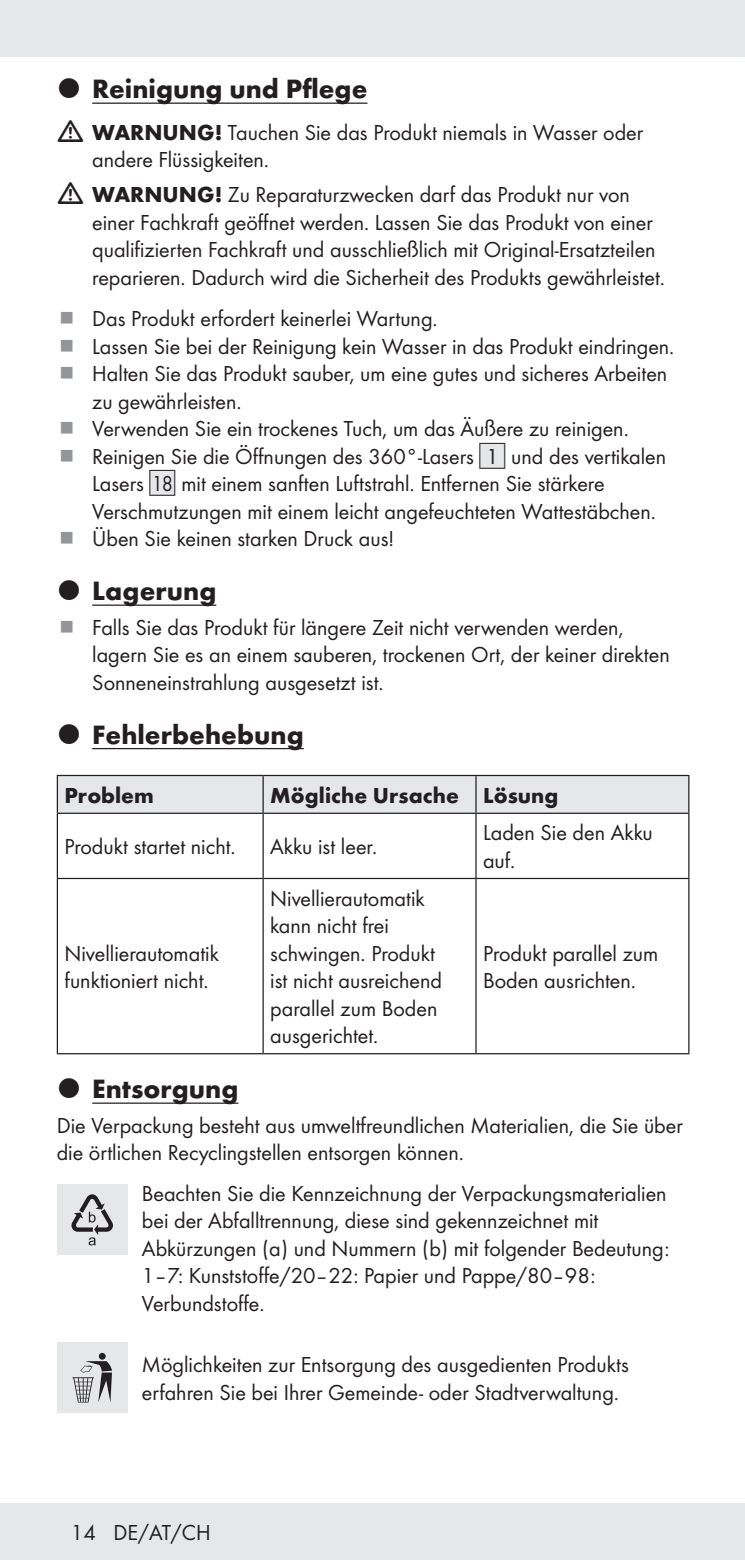
<style>
.page{position:relative;width:745px;height:1560px;background:#fff}
.page>*{position:absolute;margin:0;border:0;box-sizing:border-box;transform-origin:0 0}
.t1{font:700 27.5px "Futura";color:#231f20}
.Body{font:22.5px/27.5px "Futura Boo";color:#231f20}
.Body__Table{font:22.5px/27.5px "Futura Boo";color:#231f20}
.Left__Table{font:22.5px/27.5px "Futura Boo";color:#231f20}
.Headline__Table{font:700 22.5px "Futura";color:#231f20}
.s1{font-family:"Futura";font-weight:700}
.s2{font-family:"IMP Lidl Num Box";font-size:19.75px;color:#e6e7e9}
.s3{font-family:"IMP Lidl Num Box";font-size:19.75px}
</style>
<div class="page">
<div style="left:0;top:1502px;width:744px;height:57px;background:#e6e7e9"></div>
<div style="left:0;top:0;width:744px;height:57px;background:#e6e7e9"></div>
<hr style="left:92px;top:102px;width:275px;height:2px;background:#231f20">
<hr style="left:92px;top:604px;width:124px;height:1px;background:#231f20">
<hr style="left:92px;top:748px;width:211px;height:1px;background:#231f20">
<hr style="left:92px;top:1102px;width:146px;height:1px;background:#231f20">
<div style="left:58px;top:776px;width:629px;height:36px;background:#e6e7e9"></div>
<hr style="left:57px;top:774px;width:206px;height:2px;background:#231f20">
<hr style="left:57px;top:776px;width:1px;height:36px;background:#231f20">
<hr style="left:263px;top:774px;width:212px;height:2px;background:#231f20">
<hr style="left:262px;top:776px;width:1px;height:36px;background:#231f20">
<hr style="left:475px;top:774px;width:214px;height:2px;background:#231f20">
<hr style="left:475px;top:776px;width:1px;height:36px;background:#231f20">
<hr style="left:687px;top:776px;width:2px;height:36px;background:#231f20">
<hr style="left:57px;top:812px;width:206px;height:1px;background:#231f20">
<hr style="left:57px;top:813px;width:1px;height:64px;background:#231f20">
<hr style="left:263px;top:812px;width:212px;height:1px;background:#231f20">
<hr style="left:262px;top:813px;width:1px;height:64px;background:#231f20">
<hr style="left:475px;top:812px;width:214px;height:1px;background:#231f20">
<hr style="left:475px;top:813px;width:1px;height:64px;background:#231f20">
<hr style="left:687px;top:813px;width:2px;height:64px;background:#231f20">
<hr style="left:57px;top:877px;width:206px;height:2px;background:#231f20">
<hr style="left:57px;top:879px;width:1px;height:173px;background:#231f20">
<hr style="left:263px;top:877px;width:212px;height:2px;background:#231f20">
<hr style="left:262px;top:879px;width:1px;height:173px;background:#231f20">
<hr style="left:475px;top:877px;width:214px;height:2px;background:#231f20">
<hr style="left:475px;top:879px;width:1px;height:173px;background:#231f20">
<hr style="left:687px;top:879px;width:2px;height:173px;background:#231f20">
<hr style="left:57px;top:1052px;width:206px;height:2px;background:#231f20">
<hr style="left:263px;top:1052px;width:212px;height:2px;background:#231f20">
<hr style="left:475px;top:1052px;width:214px;height:2px;background:#231f20">
<div style="left:57px;top:1184px;width:71px;height:71px;background:#e6e7e9"></div>
<svg style="left:71px;top:1194px;width:42px;height:51px"></svg>
<div style="left:57px;top:1341px;width:71px;height:71px;background:#e6e7e9"></div>
<svg style="left:72px;top:1352px;width:40px;height:50px"></svg>
<p class="t1" style="left:92px;top:69px;width:276px">Reinigung und Pflege</p>
<p class="Body" style="left:92px;top:117px;width:552px"><span class="s1">WARNUNG!</span> Tauchen Sie das Produkt niemals in Wasser oder andere Flüssigkeiten.</p>
<p class="Body" style="left:92px;top:179px;width:571px"><span class="s1">WARNUNG!</span> Zu Reparaturzwecken darf das Produkt nur von einer Fachkraft geöffnet werden. Lassen Sie das Produkt von einer qualifizierten Fachkraft und ausschließlich mit Original‑Ersatzteilen reparieren. Dadurch wird die Sicherheit des Produkts gewährleistet.</p>
<p class="Body" style="left:92px;top:304px;width:344px">Das Produkt erfordert keinerlei Wartung.</p>
<p class="Body" style="left:92px;top:331px;width:580px">Lassen Sie bei der Reinigung kein Wasser in das Produkt eindringen.</p>
<p class="Body" style="left:92px;top:359px;width:576px">Halten Sie das Produkt sauber, um eine gutes und sicheres Arbeiten zu gewährleisten.</p>
<p class="Body" style="left:92px;top:414px;width:535px">Verwenden Sie ein trockenes Tuch, um das Äußere zu reinigen.</p>
<p class="Body" style="left:92px;top:441px;width:575px">Reinigen Sie die Öffnungen des 360°‑Lasers <span class="s2">[</span><span class="s3">1]</span> und des vertikalen<br>Lasers <span class="s2">[</span><span class="s3">18]</span> mit einem sanften Luftstrahl. Entfernen Sie stärkere<br>Verschmutzungen mit einem leicht angefeuchteten Wattestäbchen.</p>
<p class="Body" style="left:92px;top:524px;width:304px">Üben Sie keinen starken Druck aus!</p>
<p class="t1" style="left:92px;top:570px;width:125px">Lagerung</p>
<p class="Body" style="left:92px;top:612px;width:578px">Falls Sie das Produkt für längere Zeit nicht verwenden werden, lagern Sie es an einem sauberen, trockenen Ort, der keiner direkten<br>Sonneneinstrahlung ausgesetzt ist.</p>
<p class="t1" style="left:92px;top:714px;width:213px">Fehlerbehebung</p>
<p class="Headline__Table" style="left:64px;top:778px;width:91px">Problem</p>
<p class="Headline__Table" style="left:270px;top:778px;width:190px">Mögliche Ursache</p>
<p class="Headline__Table" style="left:483px;top:778px;width:77px">Lösung</p>
<p class="Left__Table" style="left:64px;top:831px;width:170px">Produkt startet nicht.</p>
<p class="Body__Table" style="left:270px;top:831px;width:105px">Akku ist leer.</p>
<p class="Body__Table" style="left:483px;top:817px;width:171px">Laden Sie den Akku auf.</p>
<p class="Left__Table" style="left:64px;top:938px;width:156px">Nivellierautomatik funktioniert nicht.</p>
<p class="Body__Table" style="left:270px;top:883px;width:173px">Nivellierautomatik kann nicht frei schwingen. Produkt ist nicht ausreichend parallel zum Boden ausgerichtet.</p>
<p class="Body__Table" style="left:483px;top:938px;width:177px">Produkt parallel zum<br>Boden ausrichten.</p>
<p class="t1" style="left:92px;top:1068px;width:148px">Entsorgung</p>
<p class="Body" style="left:57px;top:1110px;width:627px">Die Verpackung besteht aus umweltfreundlichen Materialien, die Sie über die örtlichen Recyclingstellen entsorgen können.</p>
<p class="Body" style="left:142px;top:1178px;width:528px">Beachten Sie die Kennzeichnung der Verpackungsmaterialien bei der Abfalltrennung, diese sind gekennzeichnet mit Abkürzungen (a) und Nummern (b) mit folgender Bedeutung:<br>1–7: Kunststoffe/20–22: Papier und Pappe/80–98:<br>Verbundstoffe.</p>
<p class="Body" style="left:142px;top:1349px;width:488px">Möglichkeiten zur Entsorgung des ausgedienten Produkts erfahren Sie bei Ihrer Gemeinde- oder Stadtverwaltung.</p>
<p class="Body" style="left:71px;top:1516px;width:141px">14 DE/AT/CH</p>
</div>
